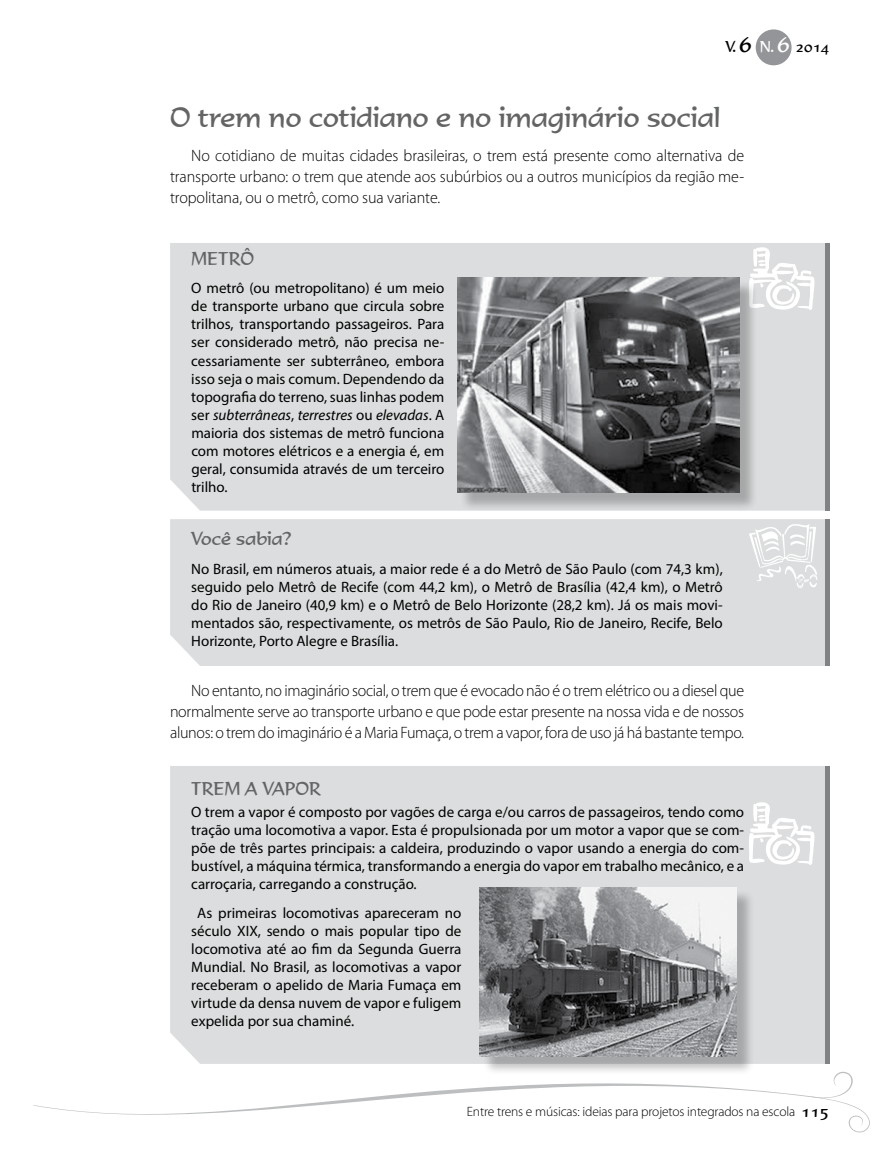
<style>
.page{position:relative;width:893px;height:1149px;background:#fff}
.page>*{position:absolute;margin:0;border:0;box-sizing:border-box;transform-origin:0 0}
.t1{font:27px "Formal 436 BT";color:#636466}
.t2{font:18px "Formal 436 BT";color:#636466}
.t3{font:300 16.5px/21px "Myriad Pro";letter-spacing:-.015em;color:#000;text-align:justify}
.t4{font:15px/18px "Myriad Pro";color:#000;text-align:justify}
.t5{font:15px "Formal 436 BT";color:#000}
.t6{font:300 13.5px "Myriad Pro";letter-spacing:-.01em;color:#000}
.s1{font-size:22.5px}
.s2{color:#fff}
.s3{font-size:22.5px;color:#fff}
.s4{font-style:italic}
.s5{font-family:"Formal 436 BT";font-weight:400;font-size:16.5px}
</style>
<div class="page">
<div style="left:756px;top:29px;width:35px;height:36px;background:#939598;border-radius:50%"></div>
<div style="left:170px;top:243px;width:655px;height:267px;background:#dcddde"></div>
<div style="left:170px;top:766px;width:655px;height:297px;background:#dcddde"></div>
<div style="left:170px;top:519px;width:655px;height:146px;background:#dcddde"></div>
<hr style="left:825px;top:243px;width:4px;height:267px;background:#808285">
<hr style="left:825px;top:766px;width:4px;height:297px;background:#808285">
<hr style="left:825px;top:519px;width:4px;height:146px;background:#808285">
<svg style="left:749px;top:247px;width:65px;height:63px"></svg>
<svg style="left:749px;top:801px;width:65px;height:63px"></svg>
<svg style="left:749px;top:523px;width:68px;height:65px"></svg>
<div style="left:459px;top:280px;width:299px;height:231px;background:#000;opacity:.25"></div>
<img style="left:457px;top:278px;width:283px;height:214px">
<div style="left:482px;top:889px;width:273px;height:186px;background:#000;opacity:.25"></div>
<img style="left:479px;top:887px;width:257px;height:169px">
<svg style="left:33px;top:1067px;width:774px;height:48px"></svg>
<svg style="left:807px;top:1071px;width:63px;height:62px"></svg>
<p class="t5" style="left:725px;top:37px;width:106px">V. <span class="s1">6</span> <span class="s2">N.</span> <span class="s3">6</span> 2014</p>
<h1 class="t1" style="left:170px;top:101px;width:552px">O trem no cotidiano e no imaginário social</h1>
<p class="t3" style="left:170px;top:145px;width:576px;text-indent:21px">No cotidiano de muitas cidades brasileiras, o trem está presente como alternativa de transporte urbano: o trem que atende aos subúrbios ou a outros municípios da região me&shy;tropolitana, ou o metrô, como sua variante.</p>
<p class="t2" style="left:191px;top:247px;width:64px">METRÔ</p>
<p class="t4" style="left:191px;top:279px;width:255px">O metrô (ou metropolitano) é um meio de transporte urbano que circula sobre trilhos, transportando passageiros. Para ser considerado metrô, não precisa ne&shy;cessariamente ser subterrâneo, embora isso seja o mais comum. Dependendo da topografia do terreno, suas linhas podem ser <span class="s4">subterrâneas</span>, <span class="s4">terrestres</span> ou <span class="s4">elevadas</span>. A maioria dos sistemas de metrô funciona com motores elétricos e a energia é, em geral, consumida através de um terceiro trilho.</p>
<p class="t2" style="left:191px;top:527px;width:102px">Você sabia?</p>
<p class="t4" style="left:191px;top:559px;width:533px">No Brasil, em números atuais, a maior rede é a do Metrô de São Paulo (com 74,3 km), seguido pelo Metrô de Recife (com 44,2 km), o Metrô de Brasília (42,4 km), o Metrô do Rio de Janeiro (40,9 km) e o Metrô de Belo Horizonte (28,2 km). Já os mais movi&shy;mentados são, respectivamente, os metrôs de São Paulo, Rio de Janeiro, Recife, Belo Horizonte, Porto Alegre e Brasília.</p>
<p class="t3" style="left:170px;top:680px;width:576px;text-indent:21px">No entanto, no imaginário social, o trem que é evocado não é o trem elétrico ou a diesel que normalmente serve ao transporte urbano e que pode estar presente na nossa vida e de nossos alunos: o trem do imaginário é a Maria Fumaça, o trem a vapor, fora de uso já há bastante tempo.</p>
<p class="t2" style="left:191px;top:776px;width:131px">TREM A VAPOR</p>
<p class="t4" style="left:191px;top:802px;width:554px">O trem a vapor é composto por vagões de carga e/ou carros de passageiros, tendo como tração uma locomotiva a vapor. Esta é propulsionada por um motor a vapor que se com&shy;põe de três partes principais: a caldeira, produzindo o vapor usando a energia do com&shy;bustível, a máquina térmica, transformando a energia do vapor em trabalho mecânico, e a carroçaria, carregando a construção.</p>
<p class="t4" style="left:191px;top:902px;width:272px;text-indent:6px">As primeiras locomotivas apareceram no século XIX, sendo o mais popular tipo de locomotiva até ao fim da Segunda Guerra Mundial. No Brasil, as locomotivas a vapor receberam o apelido de Maria Fumaça em virtude da densa nuvem de vapor e fuligem expelida por sua chaminé.</p>
<p class="t6" style="left:467px;top:1103px;width:364px">Entre trens e músicas: ideias para projetos integrados na escola <span class="s5">115</span></p>
</div>
